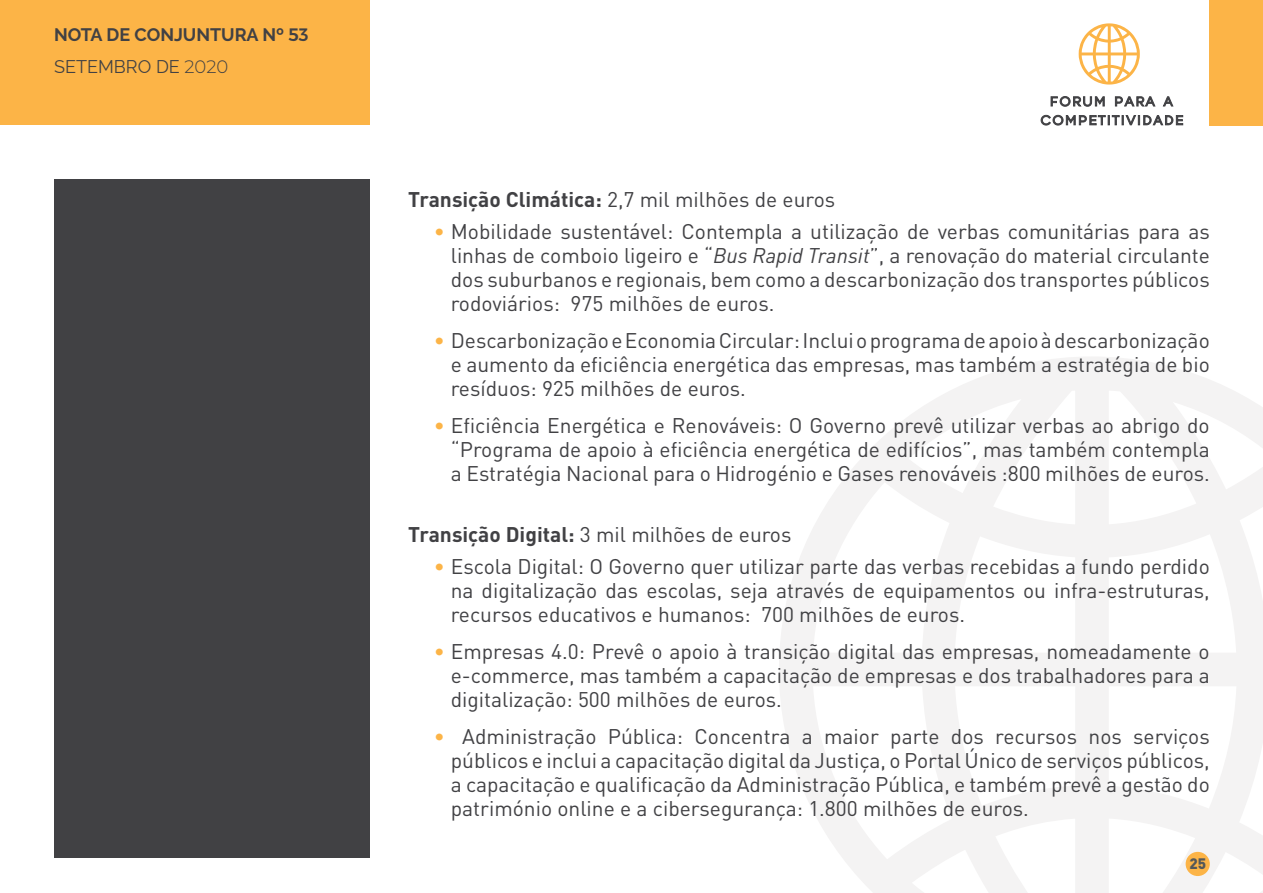
<style>
.page{position:relative;width:1263px;height:893px;background:#fff}
.page>*{position:absolute;margin:0;border:0;box-sizing:border-box;transform-origin:0 0}
.t1{font:21px/24px "DIN Pro";color:#414144;text-align:justify}
.t2{font:700 18px/32px "Raleway";color:#414144}
.t3{font:900 15px "DIN Pro";color:#555859}
.s1{font-family:"Montserrat";font-weight:500}
.s2{font-weight:400}
.s3{font-family:"Montserrat";font-weight:300}
.s4{font-weight:700}
.s5{color:#fcb447}
.s6{font-family:"DIN";font-style:italic}
</style>
<div class="page">
<div style="left:54px;top:179px;width:316px;height:678px;background:#414144"></div>
<svg style="left:779px;top:357px;width:484px;height:536px"></svg>
<div style="left:0;top:0;width:370px;height:125px;background:#fcb447"></div>
<div style="left:1210px;top:0;width:53px;height:125px;background:#fcb447"></div>
<svg style="left:1079px;top:23px;width:61px;height:62px"></svg>
<svg style="left:1050px;top:96px;width:55px;height:11px"></svg>
<svg style="left:1115px;top:96px;width:41px;height:11px"></svg>
<svg style="left:1162px;top:96px;width:12px;height:11px"></svg>
<svg style="left:1040px;top:114px;width:143px;height:12px"></svg>
<div style="left:1185px;top:852px;width:25px;height:24px;background:#fcb447;border-radius:50%"></div>
<p class="t2" style="left:54px;top:19px;width:256px">NOTA DE CONJUNTURA Nº <span class="s1">53<br></span><span class="s2">SETEMBRO DE</span> <span class="s3">2020</span></p>
<p class="t1" style="left:408px;top:186px;width:428px"><span class="s4">Transição Climática:</span> 2,7 mil milhões de euros</p>
<p class="t1" style="left:451px;top:219px;width:761px;text-indent:-17px"><span class="s5">•</span> Mobilidade sustentável: Contempla a utilização de verbas comunitárias para as linhas de comboio ligeiro e “<span class="s6">Bus Rapid Transit</span>”, a renovação do material circulante dos suburbanos e regionais, bem como a descarbonização dos transportes públicos rodoviários: 975 milhões de euros.</p>
<p class="t1" style="left:451px;top:328px;width:760px;text-indent:-17px"><span class="s5">•</span> Descarbonização e Economia Circular: Inclui o programa de apoio à descarbonização e aumento da eficiência energética das empresas, mas também a estratégia de bio resíduos: 925 milhões de euros.</p>
<p class="t1" style="left:451px;top:412px;width:761px;text-indent:-17px"><span class="s5">•</span> Eficiência Energética e Renováveis: O Governo prevê utilizar verbas ao abrigo do “Programa de apoio à eficiência energética de edifícios”, mas também contempla a Estratégia Nacional para o Hidrogénio e Gases renováveis :800 milhões de euros.</p>
<p class="t1" style="left:408px;top:521px;width:385px"><span class="s4">Transição Digital:</span> 3 mil milhões de euros</p>
<p class="t1" style="left:451px;top:554px;width:760px;text-indent:-17px"><span class="s5">•</span> Escola Digital: O Governo quer utilizar parte das verbas recebidas a fundo perdido na digitalização das escolas, seja através de equipamentos ou infra-estruturas, recursos educativos e humanos: 700 milhões de euros.</p>
<p class="t1" style="left:451px;top:638px;width:760px;text-indent:-17px"><span class="s5">•</span> Empresas 4.0: Prevê o apoio à transição digital das empresas, nomeadamente o e-commerce, mas também a capacitação de empresas e dos trabalhadores para a digitalização: 500 milhões de euros.</p>
<p class="t1" style="left:451px;top:723px;width:760px;text-indent:-17px"><span class="s5">•</span> Administração Pública: Concentra a maior parte dos recursos nos serviços públicos e inclui a capacitação digital da Justiça, o Portal Único de serviços públicos, a capacitação e qualificação da Administração Pública, e também prevê a gestão do património online e a cibersegurança: 1.800 milhões de euros.</p>
<p class="t3" style="left:1189px;top:853px;width:18px">25</p>
</div>
